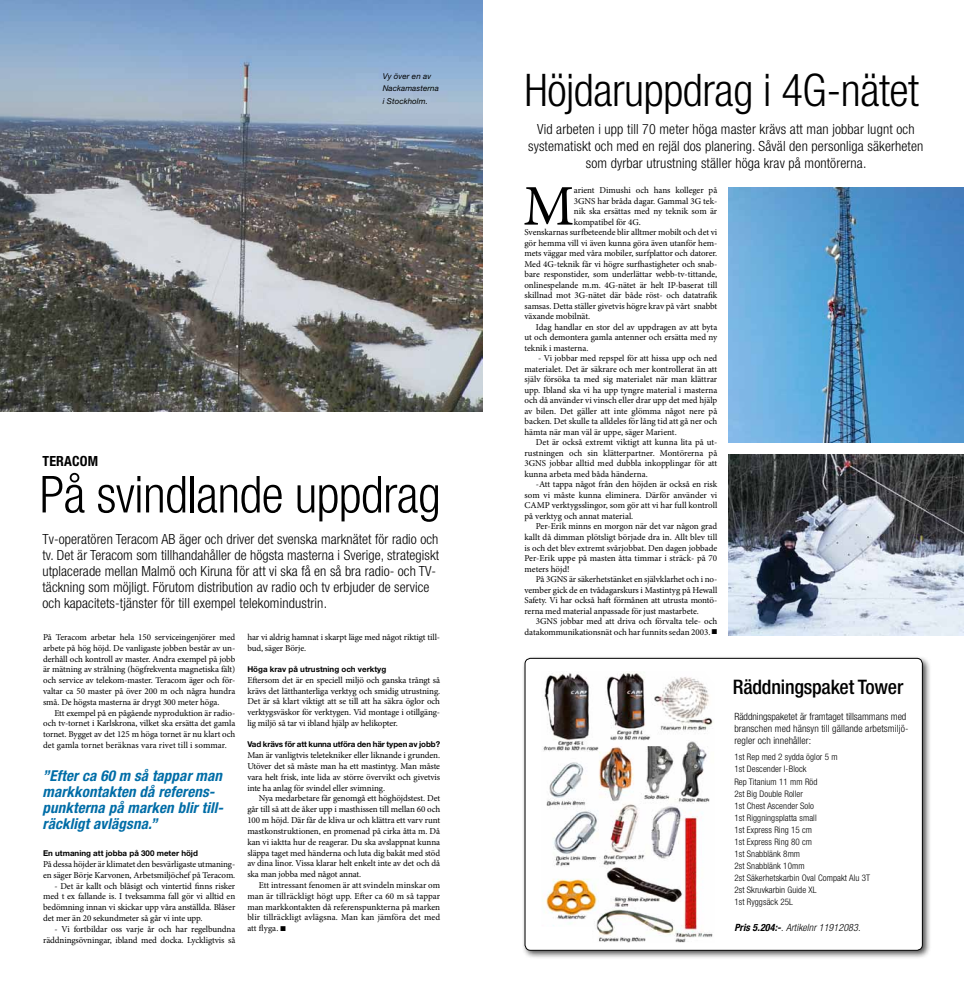
<style>
.page{position:relative;width:964px;height:993px;background:#fff}
.page>*{position:absolute;margin:0;border:0;box-sizing:border-box;transform-origin:0 0}
.t1{font:57.5px "Minion Pro";color:#000}
.t2{font:300 condensed 51px "Helvetica Neue";letter-spacing:-.01em;color:#000}
.t3{font:300 condensed 45px "Helvetica Neue";letter-spacing:-.01em;color:#000}
.t4{font:500 condensed 20px "Helvetica Neue";letter-spacing:-.01em;color:#000}
.t5{font:italic 700 condensed 15px/16px "Helvetica Neue";letter-spacing:.01em;color:#006da7}
.t6{font:300 condensed 14px/16px "Helvetica Neue";letter-spacing:.005em;color:#000;text-align:center}
.t7{font:700 condensed 14px "Helvetica Neue";letter-spacing:.01em;color:#000}
.t8{font:300 condensed 10px/12px "Helvetica Neue";letter-spacing:.01em;color:#000}
.t9{font:italic 300 condensed 10px "Helvetica Neue";letter-spacing:.01em;color:#000}
.t10{font:9px/10.8px "Minion Pro";letter-spacing:-.01em;color:#000;text-align:justify}
.t11{font:300 condensed 9px/12px "Helvetica Neue";letter-spacing:.01em;color:#000}
.t12{font:700 8px "Helvetica Neue";color:#000}
.t13{font:italic 8px/12.4px "Helvetica Neue";letter-spacing:.01em;color:#000}
.s1{font-weight:700}
.s2{font-style:normal}
</style>
<div class="page">
<div style="left:522px;top:654px;width:409px;height:305px;background:#000;opacity:.7"></div>
<div style="left:525px;top:658px;width:397px;height:291px;background:#fff;border-radius:6px"></div>
<div style="left:525px;top:658px;width:397px;height:292px;border:1px solid #000;border-radius:6px"></div>
<img style="left:543px;top:672px;width:170px;height:270px">
<img style="left:729px;top:454px;width:235px;height:181px">
<img style="left:729px;top:187px;width:235px;height:255px">
<img style="left:0;top:0;width:482px;height:411px">
<h3 class="t7" style="left:43px;top:452px;width:57px">TERACOM</h3>
<p class="t13" style="left:383px;top:69px;width:58px">Vy över en av<br>Nackamasterna i Stockholm.</p>
<h2 class="t2" style="left:40px;top:465px;width:403px">På svindlande uppdrag</h2>
<p class="t6" style="left:43px;top:531px;width:398px;text-align:left">Tv-operatören Teracom AB äger och driver det svenska marknätet för radio och tv. Det är Teracom som tillhandahåller de högsta masterna i Sverige, strategiskt utplacerade mellan Malmö och Kiruna för att vi ska få en så bra radio- och TV&shy;täckning som möjligt. Förutom distribution av radio och tv erbjuder de service och kapacitets-tjänster för till exempel telekomindustrin.</p>
<p class="t10" style="left:247px;top:631px;width:194px">har vi aldrig hamnat i skarpt läge med något riktigt till&shy;bud, säger Börje.</p>
<p class="t12" style="left:247px;top:664px;width:140px">Höga krav på utrustning och verktyg</p>
<p class="t10" style="left:247px;top:674px;width:194px">Eftersom det är en speciell miljö och ganska trångt så krävs det lätthanterliga verktyg och smidig utrustning.<br>Det är så klart viktigt att se till att ha säkra öglor och verktygsväskor för verktygen. Vid montage i otillgäng&shy;lig miljö så tar vi ibland hjälp av helikopter.</p>
<p class="t12" style="left:247px;top:739px;width:194px">Vad krävs för att kunna utföra den här typen av jobb?</p>
<p class="t10" style="left:247px;top:749px;width:194px">Man är vanligtvis teletekniker eller liknande i grunden.<br>Utöver det så måste man ha ett mastintyg. Man måste vara helt frisk, inte lida av större övervikt och givetvis inte ha anlag för svindel eller svimning.</p>
<p class="t10" style="left:247px;top:793px;width:194px;text-indent:11px">Nya medarbetare får genomgå ett höghöjdstest. Det går till så att de åker upp i masthissen till mellan 60 och 100 m höjd. Där får de kliva ur och klättra ett varv runt mastkonstruktionen, en promenad på cirka åtta m. Då kan vi iaktta hur de reagerar. Du ska avslappnat kunna släppa taget med händerna och luta dig bakåt med stöd av dina linor. Vissa klarar helt enkelt inte av det och då ska man jobba med något annat.</p>
<p class="t10" style="left:247px;top:879px;width:194px;text-indent:11px">Ett intressant fenomen är att svindeln minskar om man är tillräckligt högt upp. Efter ca 60 m så tappar man markkontakten då referenspunkterna på marken blir tillräckligt avlägsna. Man kan jämföra det med att flyga. ■</p>
<p class="t10" style="left:43px;top:631px;width:194px">På Teracom arbetar hela 150 serviceingenjörer med arbete på hög höjd. De vanligaste jobben består av un&shy;derhåll och kontroll av master. Andra exempel på jobb är mätning av strålning (högfrekventa magnetiska fält) och service av telekom-master. Teracom äger och för&shy;valtar ca 50 master på över 200 m och några hundra små. De högsta masterna är drygt 300 meter höga.</p>
<p class="t10" style="left:43px;top:707px;width:194px;text-indent:11px">Ett exempel på en pågående nyproduktion är radio&shy;och tv-tornet i Karlskrona, vilket ska ersätta det gamla tornet. Bygget av det 125 m höga tornet är nu klart och det gamla tornet beräknas vara rivet till i sommar.</p>
<h3 class="t5" style="left:43px;top:766px;width:183px">”Efter ca 60 m så tappar man markkontakten då referens&shy;punkterna på marken blir till&shy;räckligt avlägsna.”</h3>
<p class="t12" style="left:43px;top:848px;width:156px">En utmaning att jobba på 300 meter höjd</p>
<p class="t10" style="left:43px;top:858px;width:194px">På dessa höjder är klimatet den besvärligaste utmaning&shy;en säger Börje Karvonen, Arbetsmiljöchef på Teracom.</p>
<p class="t10" style="left:43px;top:880px;width:194px;text-indent:11px">- Det är kallt och blåsigt och vintertid finns risker med t ex fallande is. I tveksamma fall gör vi alltid en bedömning innan vi skickar upp våra anställda. Blåser det mer än 20 sekundmeter så går vi inte upp.</p>
<p class="t10" style="left:43px;top:923px;width:194px;text-align:right">- Vi fortbildar oss varje år och har regelbundna räddningsövningar, ibland med docka. Lyckligtvis så</p>
<h3 class="t3" style="left:524px;top:64px;width:396px">Höjdaruppdrag i 4G-nätet</h3>
<h3 class="t6" style="left:528px;top:120px;width:397px;line-height:17px">Vid arbeten i upp till 70 meter höga master krävs att man jobbar lugnt och systematiskt och med en rejäl dos planering. Såväl den personliga säkerheten som dyrbar utrustning ställer höga krav på montörerna.</h3>
<h1 class="t1" style="left:523px;top:168px;width:53px">M</h1>
<p class="t10" style="left:574px;top:185px;width:145px">arient Dimushi och hans kolleger på</p>
<p class="t10" style="left:574px;top:195px;width:145px">3GNS har bråda dagar. Gammal 3G tek-</p>
<p class="t10" style="left:574px;top:206px;width:145px">nik ska ersättas med ny teknik som är</p>
<p class="t10" style="left:574px;top:216px;width:69px">kompatibel för 4G.</p>
<p class="t10" style="left:524px;top:227px;width:194px">Svenskarnas surfbeteende blir alltmer mobilt och det vi</p>
<p class="t10" style="left:524px;top:237px;width:194px">gör hemma vill vi även kunna göra även utanför hem-</p>
<p class="t10" style="left:524px;top:248px;width:194px">mets väggar med våra mobiler, surfplattor och datorer.</p>
<p class="t10" style="left:524px;top:258px;width:194px">Med 4G-teknik får vi högre surfhastigheter och snab-</p>
<p class="t10" style="left:524px;top:269px;width:194px">bare responstider, som underlättar webb-tv-tittande,</p>
<p class="t10" style="left:524px;top:279px;width:194px">onlinespelande m.m. 4G-nätet är helt IP-baserat till</p>
<p class="t10" style="left:524px;top:290px;width:194px">skillnad mot 3G-nätet där både röst- och datatrafik</p>
<p class="t10" style="left:524px;top:300px;width:194px">samsas. Detta ställer givetvis högre krav på vårt snabbt</p>
<p class="t10" style="left:524px;top:311px;width:67px">växande mobilnät.</p>
<p class="t10" style="left:536px;top:321px;width:183px">Idag handlar en stor del av uppdragen av att byta</p>
<p class="t10" style="left:524px;top:332px;width:194px">ut och demontera gamla antenner och ersätta med ny</p>
<p class="t10" style="left:524px;top:342px;width:65px">teknik i masterna.</p>
<p class="t10" style="left:524px;top:353px;width:194px;line-height:10.5px;text-indent:14px">- Vi jobbar med repspel för att hissa upp och ned materialet. Det är säkrare och mer kontrollerat än att själv försöka ta med sig materialet när man klättrar upp. Ibland ska vi ha upp tyngre material i masterna och då använder vi vinsch eller drar upp det med hjälp av bilen. Det gäller att inte glömma något nere på backen. Det skulle ta alldeles för lång tid att gå ner och hämta när man väl är uppe, säger Marient.</p>
<p class="t10" style="left:524px;top:437px;width:194px;line-height:10.5px;text-indent:11px">Det är också extremt viktigt att kunna lita på ut&shy;rustningen och sin klätterpartner. Montörerna på 3GNS jobbar alltid med dubbla inkopplingar för att kunna arbeta med båda händerna.</p>
<p class="t10" style="left:524px;top:479px;width:194px;line-height:10.5px;text-indent:11px">-Att tappa något från den höjden är också en risk som vi måste kunna eliminera. Därför använder vi CAMP verktygsslingor, som gör att vi har full kontroll på verktyg och annat material.</p>
<p class="t10" style="left:524px;top:521px;width:194px;line-height:10.5px;text-indent:11px">Per-Erik minns en morgon när det var någon grad kallt då dimman plötsligt började dra in. Allt blev till is och det blev extremt svårjobbat. Den dagen jobbade Per-Erik uppe på masten åtta timmar i sträck- på 70 meters höjd!</p>
<p class="t10" style="left:524px;top:573px;width:194px;line-height:10.5px;text-indent:11px">På 3GNS är säkerhetstänket en självklarhet och i no&shy;vember gick de en tvådagarskurs i Mastintyg på Hewall Safety. Vi har också haft förmånen att utrusta montö&shy;rerna med material anpassade för just mastarbete.</p>
<p class="t10" style="left:524px;top:615px;width:194px;line-height:10.5px;text-align:right">3GNS jobbar med att driva och förvalta tele- och datakommunikationsnät och har funnits sedan 2003. ■</p>
<h3 class="t4" style="left:733px;top:674px;width:172px">Räddningspaket Tower</h3>
<p class="t8" style="left:734px;top:710px;width:176px">Räddningspaketet är framtaget tillsammans med branschen med hänsyn till gällande arbetsmiljö&shy;regler och innehåller:</p>
<p class="t11" style="left:734px;top:751px;width:137px">1st Rep med 2 sydda öglor 5 m<br>1st Descender I-Block<br>Rep Titanium 11 mm Röd<br>2st Big Double Roller<br>1st Chest Ascender Solo<br>1st Riggningsplatta small<br>1st Express Ring 15 cm<br>1st Express Ring 80 cm<br>1st Snabblänk 8mm<br>2st Snabblänk 10mm<br>2st Säkerhetskarbin Oval Compakt Alu 3T<br>2st Skruvkarbin Guide XL<br>1st Ryggsäck 25L</p>
<p class="t9" style="left:734px;top:921px;width:128px"><span class="s1">Pris 5.204:-</span><span class="s2">.</span> Artikelnr 11912083.</p>
</div>
